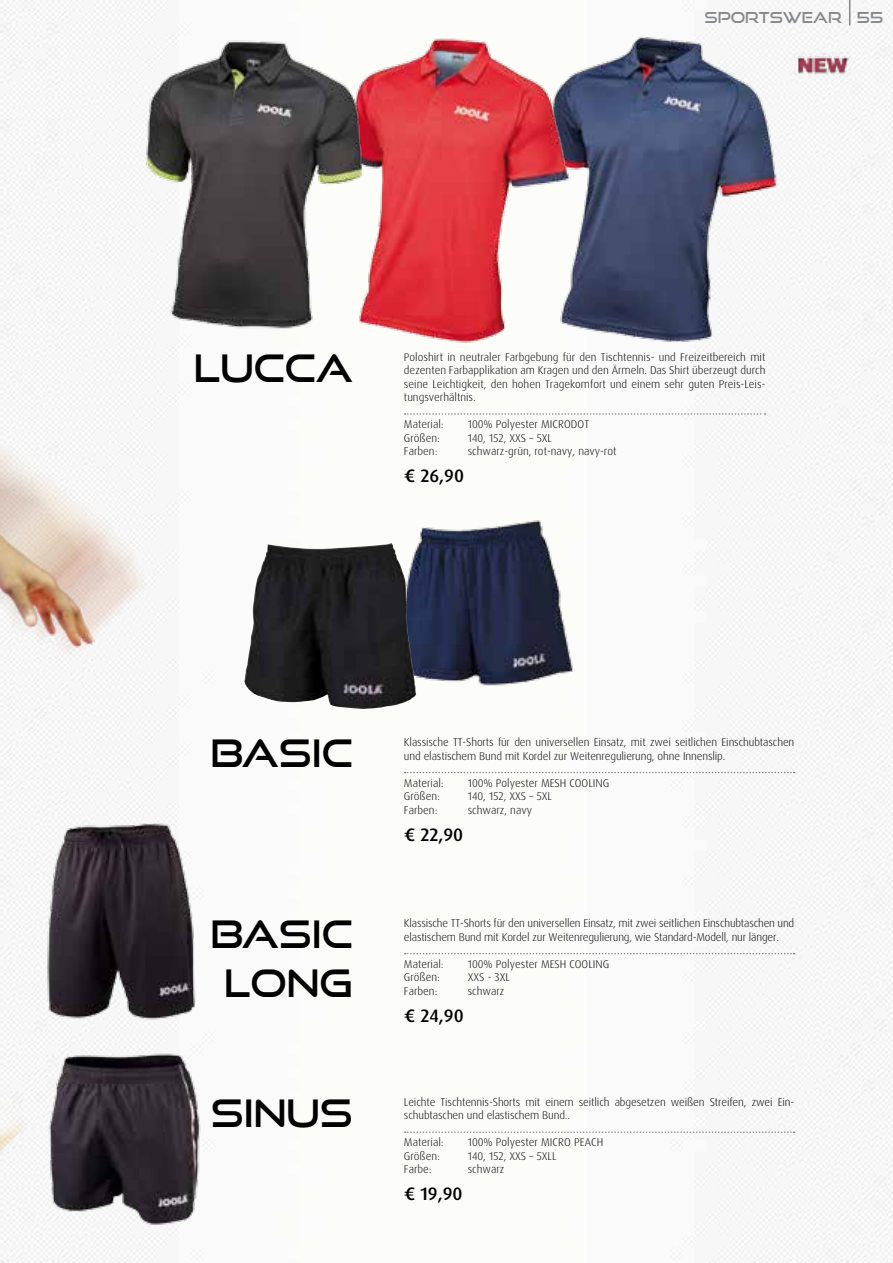
<style>
.page{position:relative;width:893px;height:1263px;background:#fff}
.page>*{position:absolute;margin:0;border:0;box-sizing:border-box;transform-origin:0 0}
.t1{font:37.5px/48.8px "Good Times Rg";color:#000;text-align:center}
.t2{font:500 18px "Dax OT";color:#000}
.t3{font:15px "Good Times Rg";color:#87888a}
.t4{font:300 11.25px/13.5px "Dax OT";letter-spacing:-.01em;color:#000}
</style>
<div class="page">
<img style="left:535px;top:28px;width:253px;height:321px">
<img style="left:0;top:0;width:464px;height:1263px">
<img style="left:334px;top:28px;width:242px;height:320px">
<img style="left:136px;top:31px;width:234px;height:309px">
<img style="left:384px;top:503px;width:193px;height:194px">
<img style="left:244px;top:543px;width:146px;height:166px">
<img style="left:19px;top:1036px;width:218px;height:214px">
<img style="left:26px;top:812px;width:202px;height:223px">
<svg style="left:405px;top:413px;width:361px;height:2px"></svg>
<svg style="left:405px;top:1131px;width:390px;height:2px"></svg>
<svg style="left:405px;top:772px;width:390px;height:1px"></svg>
<svg style="left:405px;top:953px;width:390px;height:1px"></svg>
<img style="left:794px;top:52px;width:56px;height:25px">
<svg style="left:849px;top:0;width:1px;height:26px"></svg>
<h3 class="t3" style="left:705px;top:8px;width:180px">SPORTSWEAR 55</h3>
<h1 class="t1" style="left:194px;top:343px;width:161px">LUCCA</h1>
<p class="t4" style="left:404px;top:350px;width:363px;text-align:justify">Poloshirt in neutraler Farbgebung für den Tischtennis- und Freizeitbereich mit dezenten Farbapplikation am Kragen und den Ärmeln. Das Shirt überzeugt durch seine Leichtigkeit, den hohen Tragekomfort und einem sehr guten Preis-Leis&shy;tungsverhältnis.</p>
<p class="t4" style="left:404px;top:418px;width:41px">Material:</p>
<p class="t4" style="left:468px;top:418px;width:123px">100% Polyester MICRODOT</p>
<p class="t4" style="left:404px;top:431px;width:37px">Größen:</p>
<p class="t4" style="left:468px;top:431px;width:86px">140, 152, XXS – 5XL</p>
<p class="t4" style="left:404px;top:445px;width:35px">Farben:</p>
<p class="t4" style="left:468px;top:445px;width:150px">schwarz-grün, rot-navy, navy-rot</p>
<h2 class="t2" style="left:404px;top:464px;width:62px">€ 26,90</h2>
<h1 class="t1" style="left:210px;top:728px;width:144px">BASIC</h1>
<p class="t4" style="left:404px;top:736px;width:392px">Klassische TT-Shorts für den universellen Einsatz, mit zwei seitlichen Einschubtaschen und elastischem Bund mit Kordel zur Weitenregulierung, ohne Innenslip.</p>
<p class="t4" style="left:404px;top:776px;width:41px">Material:</p>
<p class="t4" style="left:468px;top:776px;width:143px">100% Polyester MESH COOLING</p>
<p class="t4" style="left:404px;top:790px;width:37px">Größen:</p>
<p class="t4" style="left:468px;top:790px;width:86px">140, 152, XXS – 5XL</p>
<p class="t4" style="left:404px;top:803px;width:35px">Farben:</p>
<p class="t4" style="left:468px;top:803px;width:66px">schwarz, navy</p>
<h2 class="t2" style="left:404px;top:823px;width:61px">€ 22,90</h2>
<h1 class="t1" style="left:210px;top:909px;width:144px">BASIC<br>LONG</h1>
<p class="t4" style="left:404px;top:917px;width:392px">Klassische TT-Shorts für den universellen Einsatz, mit zwei seitlichen Einschubtaschen und elastischem Bund mit Kordel zur Weitenregulierung, wie Standard-Modell, nur länger.</p>
<p class="t4" style="left:404px;top:957px;width:41px">Material:</p>
<p class="t4" style="left:468px;top:957px;width:143px">100% Polyester MESH COOLING</p>
<p class="t4" style="left:404px;top:971px;width:37px">Größen:</p>
<p class="t4" style="left:468px;top:971px;width:44px">XXS - 3XL</p>
<p class="t4" style="left:404px;top:984px;width:35px">Farben:</p>
<p class="t4" style="left:468px;top:984px;width:38px">schwarz</p>
<h2 class="t2" style="left:404px;top:1004px;width:61px">€ 24,90</h2>
<h1 class="t1" style="left:211px;top:1088px;width:144px">SINUS</h1>
<p class="t4" style="left:404px;top:1095px;width:392px">Leichte Tischtennis-Shorts mit einem seitlich abgesetzen weißen Streifen, zwei Ein&shy;schubtaschen und elastischem Bund..</p>
<p class="t4" style="left:404px;top:1136px;width:41px">Material:</p>
<p class="t4" style="left:468px;top:1136px;width:137px">100% Polyester MICRO PEACH</p>
<p class="t4" style="left:404px;top:1149px;width:37px">Größen:</p>
<p class="t4" style="left:468px;top:1149px;width:90px">140, 152, XXS – 5XLL</p>
<p class="t4" style="left:404px;top:1163px;width:29px">Farbe:</p>
<p class="t4" style="left:468px;top:1163px;width:38px">schwarz</p>
<h2 class="t2" style="left:404px;top:1183px;width:60px">€ 19,90</h2>
</div>
